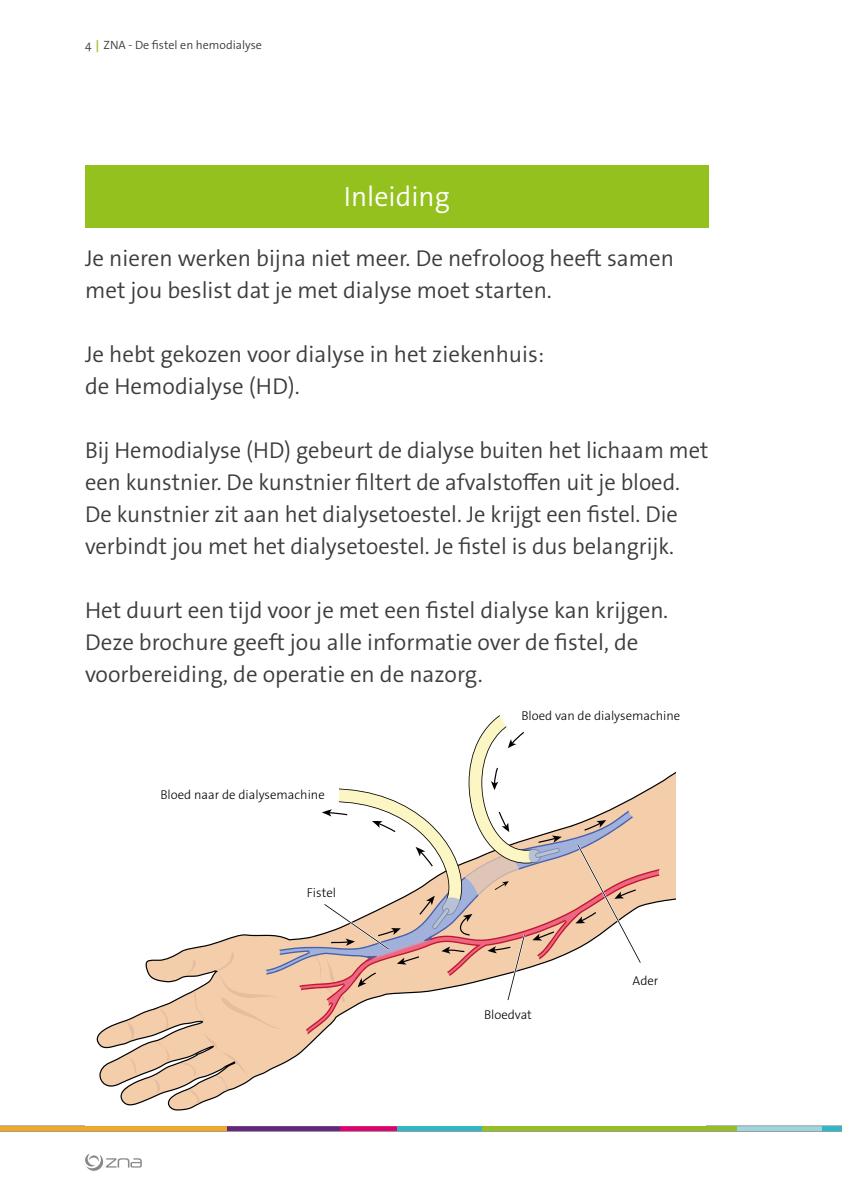
<style>
.page{position:relative;width:842px;height:1191px;background:#fff}
.page>*{position:absolute;margin:0;border:0;box-sizing:border-box;transform-origin:0 0}
.t1{font:300 28px "The Sans Os F";color:#fff}
.t2{font:300 23px/32px "The Sans Os F";color:#3c3c3b}
.t3{font:300 12.8px "The Sans Os F";color:#000}
.t4{font:300 12px "The Sans Os F";color:#3c3c3b}
.s1{font-weight:700;color:#a2c73a}
</style>
<div class="page">
<svg style="left:0;top:1125px;width:842px;height:6px;background:#ada776"></svg>
<svg style="left:85px;top:1153px;width:57px;height:18px"></svg>
<div style="left:85px;top:165px;width:624px;height:62px;background:#95c11f"></div>
<svg style="left:97px;top:772px;width:579px;height:338px"></svg>
<svg style="left:150px;top:1078px;width:11px;height:15px"></svg>
<svg style="left:126px;top:1056px;width:11px;height:17px"></svg>
<svg style="left:157px;top:1042px;width:19px;height:20px"></svg>
<svg style="left:126px;top:1020px;width:9px;height:20px"></svg>
<svg style="left:160px;top:1008px;width:10px;height:22px"></svg>
<svg style="left:563px;top:868px;width:106px;height:169px"></svg>
<svg style="left:563px;top:804px;width:79px;height:169px;fill:#f4cdab"></svg>
<svg style="left:626px;top:796px;width:26px;height:23px"></svg>
<svg style="left:658px;top:860px;width:18px;height:23px"></svg>
<svg style="left:584px;top:820px;width:22px;height:10px"></svg>
<svg style="left:182px;top:715px;width:381px;height:389px"></svg>
<svg style="left:575px;top:844px;width:66px;height:119px"></svg>
<p class="t4" style="left:85px;top:37px;width:178px">4<span class="s1">↕</span>ZNA - De fistel en hemodialyse</p>
<p class="t1" style="left:344px;top:179px;width:107px">Inleiding</p>
<p class="t2" style="left:85px;top:242px;width:590px">Je nieren werken bijna niet meer. De nefroloog heeft samen met jou beslist dat je met dialyse moet starten.</p>
<p class="t2" style="left:85px;top:338px;width:461px">Je hebt gekozen voor dialyse in het ziekenhuis: de Hemodialyse (HD).</p>
<p class="t2" style="left:85px;top:434px;width:625px">Bij Hemodialyse (HD) gebeurt de dialyse buiten het lichaam met een kunstnier. De kunstnier filtert de afvalstoffen uit je bloed.<br>De kunstnier zit aan het dialysetoestel. Je krijgt een fistel. Die verbindt jou met het dialysetoestel. Je fistel is dus belangrijk.</p>
<p class="t2" style="left:85px;top:594px;width:585px">Het duurt een tijd voor je met een fistel dialyse kan krijgen.<br>Deze brochure geeft jou alle informatie over de fistel, de voorbereiding, de operatie en de nazorg.</p>
<p class="t3" style="left:521px;top:708px;width:160px">Bloed van de dialysemachine</p>
<p class="t3" style="left:160px;top:786px;width:166px">Bloed naar de dialysemachine</p>
<p class="t3" style="left:307px;top:884px;width:31px">Fistel</p>
<p class="t3" style="left:484px;top:1006px;width:49px">Bloedvat</p>
<p class="t3" style="left:633px;top:972px;width:27px">Ader</p>
</div>
